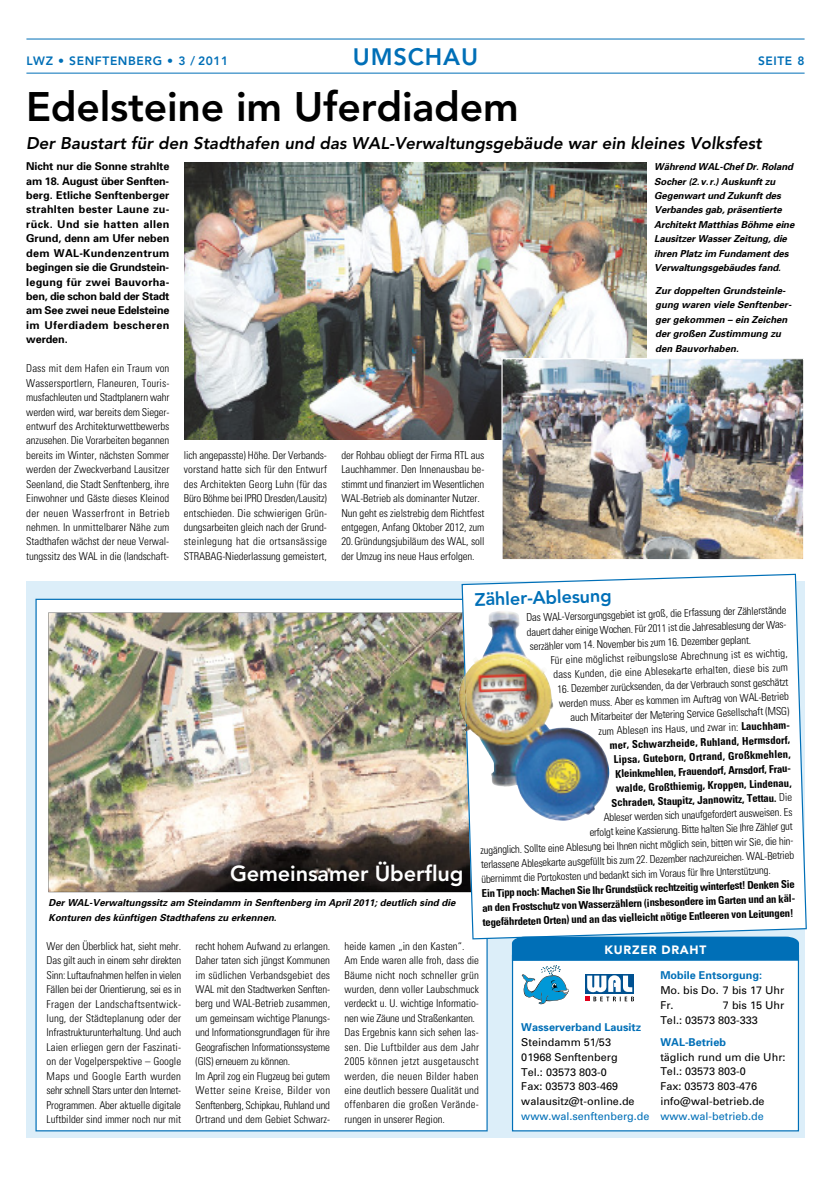
<style>
.page{position:relative;width:840px;height:1191px;background:#fff}
.page>*{position:absolute;margin:0;border:0;box-sizing:border-box;transform-origin:0 0}
.t1{font:800 40.8px "Avenir";letter-spacing:-.005em;color:#000}
.t2{font:800 23.6px "Avenir";letter-spacing:.035em;color:#006fb7}
.t3{font:800 21.6px "Avenir";letter-spacing:-.005em;color:#fff}
.t4{font:800 18px "Avenir";color:#006fb7}
.t5{font:italic 800 16.8px "Avenir";color:#000}
.t6{font:800 12px "Avenir";letter-spacing:.05em;color:#006fb7}
.t7{font:900 12px "Avenir";letter-spacing:.06em;color:#fff}
.t8{font:300 condensed 10.8px/14.4px "Univers";letter-spacing:-.01em;color:#000}
.t9{font:700 condensed 10.8px/14.4px "Univers";color:#000}
.t10{font:700 10.8px/14.4px "Univers";letter-spacing:-.01em;color:#000;text-align:justify}
.t11{font:10.8px/15px "Univers";color:#000}
.t12{font:700 10.8px "Univers";color:#006fb7}
.t13{font:10.8px "Univers";color:#006fb7}
.t14{font:italic 700 9.6px/14.4px "Univers";color:#000}
.s1{font-weight:700}
.s2{font-weight:300}
</style>
<div class="page">
<div style="left:26px;top:581px;width:778px;height:556px;background:#dceef9"></div>
<div style="left:35px;top:599px;width:452px;height:532px;background:#fff"></div>
<hr style="left:26px;top:73px;width:778px;height:1px;background:#006fb7">
<hr style="left:26px;top:39px;width:778px;height:1px;background:#006fb7">
<img style="left:185px;top:162px;width:460px;height:278px">
<img style="left:503px;top:360px;width:298px;height:198px">
<div style="left:501px;top:358px;width:302px;height:202px;border:1px solid #fff"></div>
<img style="left:48px;top:612px;width:413px;height:280px">
<div style="left:461px;top:574px;width:345px;height:365px;background:#fff"></div>
<img style="left:458px;top:676px;width:6px;height:55px">
<img style="left:465px;top:610px;width:144px;height:210px">
<img style="left:464px;top:674px;width:3px;height:57px">
<div style="left:512px;top:955px;width:286px;height:175px;background:#fff"></div>
<svg style="left:511px;top:936px;width:287px;height:68px"></svg>
<p class="t6" style="left:26px;top:54px;width:203px">LWZ • SENFTENBERG • 3 / 2011</p>
<h2 class="t2" style="left:353px;top:42px;width:127px">UMSCHAU</h2>
<p class="t6" style="left:757px;top:54px;width:48px">SEITE 8</p>
<h1 class="t1" style="left:26px;top:83px;width:494px">Edelsteine im Uferdiadem</h1>
<h3 class="t5" style="left:26px;top:133px;width:736px">Der Baustart für den Stadthafen und das WAL-Verwaltungsgebäude war ein kleines Volksfest</h3>
<p class="t10" style="left:26px;top:159px;width:145px">Nicht nur die Sonne strahlte am 18. August über Senften&shy;berg. Etliche Senftenberger strahlten bester Laune zu&shy;rück. Und sie hatten allen Grund, denn am Ufer neben dem WAL-Kundenzentrum begingen sie die Grundstein&shy;legung für zwei Bauvorha&shy;ben, die schon bald der Stadt am See zwei neue Edelsteine im Uferdiadem bescheren werden.</p>
<p class="t8" style="left:26px;top:361px;width:145px;text-align:justify">Dass mit dem Hafen ein Traum von Wassersportlern, Flaneuren, Touris&shy;musfachleuten und Stadtplanern wahr werden wird, war bereits dem Sieger&shy;entwurf des Architekturwettbewerbs anzusehen. Die Vorarbeiten begannen bereits im Winter, nächsten Sommer werden der Zweckverband Lausitzer Seenland, die Stadt Senftenberg, ihre Einwohner und Gäste dieses Kleinod der neuen Wasserfront in Betrieb nehmen. In unmittelbarer Nähe zum Stadthafen wächst der neue Verwal&shy;tungssitz des WAL in die (landschaft-</p>
<p class="t14" style="left:654px;top:159px;width:142px">Während WAL-Chef Dr. Roland<br>Socher (2. v. r.) Auskunft zu<br>Gegenwart und Zukunft des<br>Verbandes gab, präsentierte<br>Architekt Matthias Böhme eine<br>Lausitzer Wasser Zeitung, die ihren Platz im Fundament des<br>Verwaltungsgebäudes fand.</p>
<p class="t14" style="left:655px;top:283px;width:138px">Zur doppelten Grundsteinle&shy;gung waren viele Senftenber&shy;ger gekommen – ein Zeichen der großen Zustimmung zu den Bauvorhaben.</p>
<p class="t8" style="left:184px;top:448px;width:145px;text-align:justify">lich angepasste) Höhe. Der Verbands&shy;vorstand hatte sich für den Entwurf des Architekten Georg Luhn (für das Büro Böhme bei IPRO Dresden/Lausitz) entschieden. Die schwierigen Grün&shy;dungsarbeiten gleich nach der Grund&shy;steinlegung hat die ortsansässige STRABAG-Niederlassung gemeistert,</p>
<p class="t8" style="left:341px;top:448px;width:144px">der Rohbau obliegt der Firma RTL aus Lauchhammer. Den Innenausbau be&shy;stimmt und finanziert im Wesentlichen WAL-Betrieb als dominanter Nutzer.<br>Nun geht es zielstrebig dem Richtfest entgegen, Anfang Oktober 2012, zum</p>
<p class="t8" style="left:341px;top:534px;width:144px">20. Gründungsjubiläum des WAL, soll der Umzug ins neue Haus erfolgen.</p>
<h3 class="t4" style="left:474px;top:589px;width:139px;rotate:-2deg">Zähler-Ablesung</h3>
<p class="t8" style="left:525px;top:611px;width:263px;rotate:-2deg">Das WAL-Versorgungsgebiet ist groß, die Erfassung der Zählerstände dauert daher einige Wochen. Für 2011 ist die Jahresablesung der Was&shy;serzähler vom 14. November bis zum 16. Dezember geplant.</p>
<p class="t8" style="left:550px;top:653px;width:238px;rotate:-2deg">Für eine möglichst reibungslose Abrechnung ist es wichtig, dass Kunden, die eine Ablesekarte erhalten, diese bis zum</p>
<p class="t8" style="left:557px;top:682px;width:232px;rotate:-2deg">16. Dezember zurücksenden, da der Verbrauch sonst geschätzt</p>
<p class="t8" style="left:558px;top:696px;width:231px;rotate:-2deg">werden muss. Aber es kommen im Auftrag von WAL-Betrieb</p>
<p class="t8" style="left:569px;top:710px;width:220px;rotate:-2deg">auch Mitarbeiter der Metering Service Gesellschaft (MSG)</p>
<p class="t8" style="left:598px;top:724px;width:195px;rotate:-2deg">zum Ablesen ins Haus, und zwar in: <span class="s1">Lauchham-</span></p>
<p class="t9" style="left:609px;top:738px;width:182px;rotate:-2deg">mer, Schwarzheide, Ruhland, Hermsdorf,</p>
<p class="t9" style="left:613px;top:752px;width:178px;rotate:-2deg">Lipsa, Guteborn, Ortrand, Großkmehlen,</p>
<p class="t9" style="left:615px;top:766px;width:179px;rotate:-2deg">Kleinkmehlen, Frauendorf, Arnsdorf, Frau-</p>
<p class="t9" style="left:615px;top:781px;width:177px;rotate:-2deg">walde, Großthiemig, Kroppen, Lindenau,</p>
<p class="t9" style="left:611px;top:795px;width:182px;rotate:-2deg">Schraden, Staupitz, Jannowitz, Tettau. <span class="s2">Die</span></p>
<p class="t8" style="left:603px;top:810px;width:190px;rotate:-2deg">Ableser werden sich unaufgefordert ausweisen. Es</p>
<p class="t8" style="left:589px;top:825px;width:204px;rotate:-2deg">erfolgt keine Kassierung. Bitte halten Sie Ihre Zähler gut</p>
<p class="t8" style="left:480px;top:843px;width:317px;rotate:-2deg">zugänglich. Sollte eine Ablesung bei Ihnen nicht möglich sein, bitten wir Sie, die hin-</p>
<p class="t8" style="left:480px;top:858px;width:314px;rotate:-2deg">terlassene Ablesekarte ausgefüllt bis zum 22. Dezember nachzureichen. WAL-Betrieb</p>
<p class="t8" style="left:481px;top:872px;width:291px;rotate:-2deg">übernimmt die Portokosten und bedankt sich im Voraus für Ihre Unterstützung.</p>
<p class="t9" style="left:481px;top:886px;width:316px;rotate:-2deg">Ein Tipp noch: Machen Sie Ihr Grundstück rechtzeitig winterfest! Denken Sie an den Frostschutz von Wasserzählern (insbesondere im Garten und an käl&shy;tegefährdeten Orten) und an das vielleicht nötige Entleeren von Leitungen!</p>
<h3 class="t3" style="left:230px;top:861px;width:235px">Gemeinsamer Überflug</h3>
<p class="t14" style="left:49px;top:896px;width:408px">Der WAL-Verwaltungssitz am Steindamm in Senftenberg im April 2011; deutlich sind die<br>Konturen des künftigen Stadthafens zu erkennen.</p>
<p class="t8" style="left:47px;top:938px;width:136px;text-align:justify">Wer den Überblick hat, sieht mehr.<br>Das gilt auch in einem sehr direkten Sinn: Luftaufnahmen helfen in vielen Fällen bei der Orientierung, sei es in Fragen der Landschaftsentwick&shy;lung, der Städteplanung oder der Infrastrukturunterhaltung. Und auch Laien erliegen gern der Faszinati&shy;on der Vogelperspektive – Google Maps und Google Earth wurden sehr schnell Stars unter den Internet-Programmen. Aber aktuelle digitale Luftbilder sind immer noch nur mit</p>
<p class="t8" style="left:195px;top:938px;width:136px">recht hohem Aufwand zu erlangen.<br>Daher taten sich jüngst Kommunen im südlichen Verbandsgebiet des WAL mit den Stadtwerken Senften&shy;berg und WAL-Betrieb zusammen, um gemeinsam wichtige Planungs&shy;und Informationsgrundlagen für ihre Geografischen Informationssysteme (GIS) erneuern zu können.<br>Im April zog ein Flugzeug bei gutem Wetter seine Kreise, Bilder von Senftenberg, Schipkau, Ruhland und Ortrand und dem Gebiet Schwarz-</p>
<p class="t8" style="left:344px;top:938px;width:136px">heide kamen „in den Kasten“.<br>Am Ende waren alle froh, dass die<br>Bäume nicht noch schneller grün wurden, denn voller Laubschmuck verdeckt u. U. wichtige Informatio&shy;nen wie Zäune und Straßenkanten.<br>Das Ergebnis kann sich sehen las&shy;sen. Die Luftbilder aus dem Jahr<br>2005 können jetzt ausgetauscht werden, die neuen Bilder haben eine deutlich bessere Qualität und offenbaren die großen Verände&shy;rungen in unserer Region.</p>
<p class="t7" style="left:604px;top:942px;width:103px">KURZER DRAHT</p>
<p class="t12" style="left:660px;top:968px;width:103px">Mobile Entsorgung:</p>
<p class="t11" style="left:660px;top:982px;width:125px">Mo. bis Do. 7 bis 17 Uhr<br>Fr.</p>
<p class="t11" style="left:660px;top:997px;width:125px;text-indent:63px">7 bis 15 Uhr<br>Tel.: 03573 803-333</p>
<p class="t12" style="left:660px;top:1035px;width:67px">WAL-Betrieb</p>
<p class="t11" style="left:660px;top:1049px;width:127px">täglich rund um die Uhr:<br>Tel.: 03573 803-0<br>Fax: 03573 803-476 info@wal-betrieb.de</p>
<p class="t13" style="left:660px;top:1110px;width:105px">www.wal-betrieb.de</p>
<p class="t12" style="left:521px;top:1020px;width:121px">Wasserverband Lausitz</p>
<p class="t11" style="left:521px;top:1034px;width:115px">Steindamm 51/53<br>01968 Senftenberg<br>Tel.: 03573 803-0<br>Fax: 03573 803-469 walausitz@t-online.de</p>
<p class="t13" style="left:521px;top:1110px;width:130px">www.wal.senftenberg.de</p>
</div>
